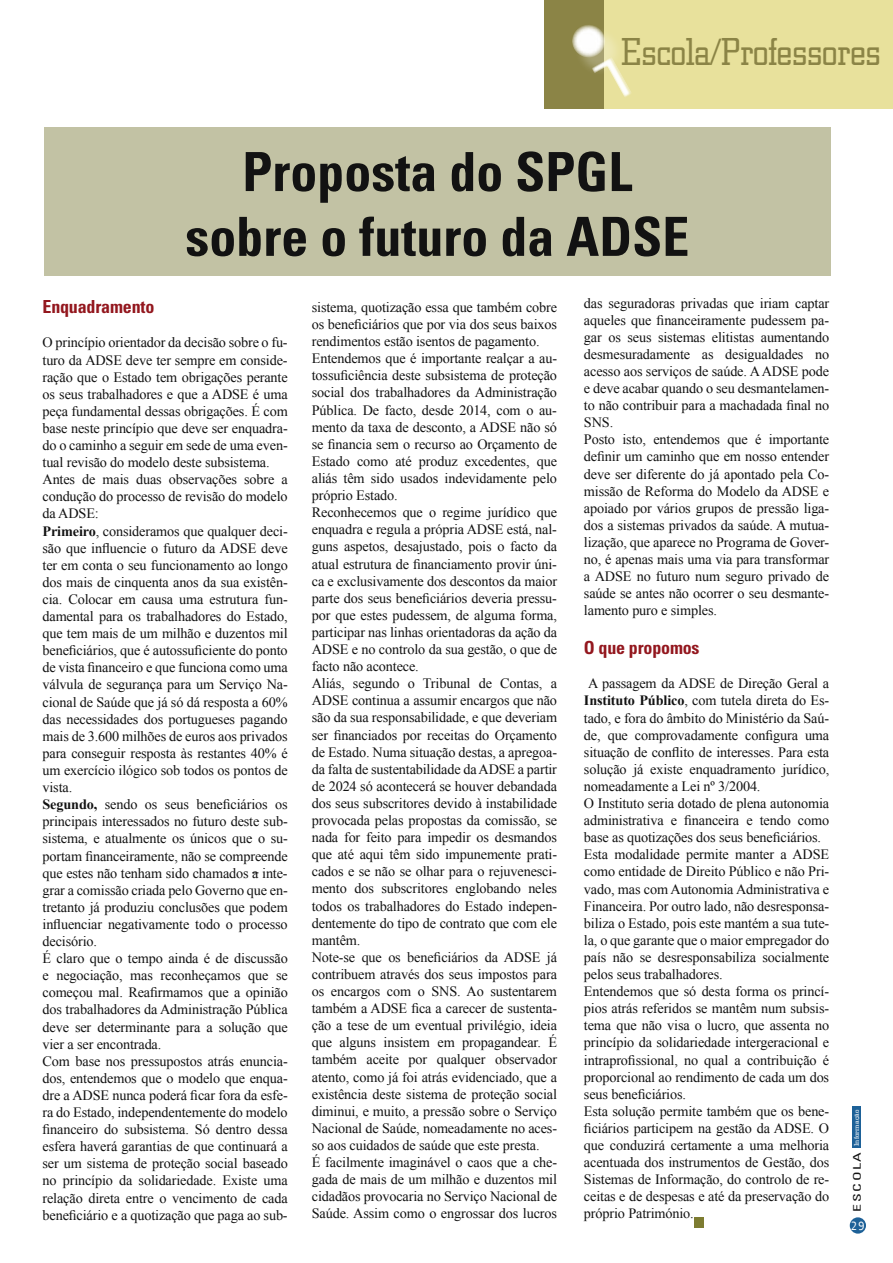
<style>
.page{position:relative;width:893px;height:1263px;background:#fff}
.page>*{position:absolute;margin:0;border:0;box-sizing:border-box;transform-origin:0 0}
.t1{font:700 condensed 54px/64.8px "Univers";color:#121212;text-align:center}
.t2{font:40.2px "Civic";letter-spacing:-.01em;color:#8b8446}
.t3{font:700 condensed 18px "Univers";letter-spacing:-.01em;color:#93171e}
.t4{font:14.25px/17.1px "Times New Roman";letter-spacing:-.01em;color:#121212}
.t5{font:12px "Andale Mono";color:#fff}
.t6{font:condensed 10.5px "Univers";letter-spacing:.1em;color:#121212;scale:1.5 1}
.t7{font:6.75px "Civic";letter-spacing:.01em;color:#fff;scale:1.33 1}
.s1{font-weight:700}
</style>
<div class="page">
<div style="left:852px;top:1106px;width:9px;height:43px;background:#1d6198"></div>
<div style="left:850px;top:1217px;width:16px;height:16px;background:#1d6198;border-radius:50%"></div>
<div style="left:852px;top:1148px;width:9px;height:63px;background:#fff"></div>
<div style="left:604px;top:0;width:289px;height:109px;background:#e8e19c"></div>
<div style="left:544px;top:0;width:59px;height:109px;background:#8b8446"></div>
<div style="left:575px;top:27px;width:48px;height:49px;background:#fff;opacity:.25"></div>
<svg style="left:572px;top:24px;width:33px;height:34px"></svg>
<svg style="left:591px;top:57px;width:40px;height:48px"></svg>
<div style="left:44px;top:128px;width:787px;height:148px;background:#c2c2a4"></div>
<div style="left:694px;top:1217px;width:9px;height:10px;background:#7d7c31"></div>
<h2 class="t2" style="left:621px;top:30px;width:262px">Escola/Professores</h2>
<p class="t1" style="left:185px;top:139px;width:505px">Proposta do SPGL sobre o futuro da ADSE</p>
<p class="t3" style="left:43px;top:296px;width:113px">Enquadramento</p>
<p class="t4" style="left:43px;top:334px;width:247px">O princípio orientador da decisão sobre o fu&shy;turo da ADSE deve ter sempre em conside&shy;ração que o Estado tem obrigações perante os seus trabalhadores e que a ADSE é uma peça fundamental dessas obrigações. É com base neste princípio que deve ser enquadra&shy;do o caminho a seguir em sede de uma even&shy;tual revisão do modelo deste subsistema.<br>Antes de mais duas observações sobre a condução do processo de revisão do modelo da ADSE:<br><span class="s1">Primeiro</span>, consideramos que qualquer deci&shy;são que influencie o futuro da ADSE deve ter em conta o seu funcionamento ao longo dos mais de cinquenta anos da sua existên&shy;cia. Colocar em causa uma estrutura fun&shy;damental para os trabalhadores do Estado, que tem mais de um milhão e duzentos mil beneficiários, que é autossuficiente do ponto de vista financeiro e que funciona como uma válvula de segurança para um Serviço Na&shy;cional de Saúde que já só dá resposta a 60% das necessidades dos portugueses pagando mais de 3.600 milhões de euros aos privados para conseguir resposta às restantes 40% é um exercício ilógico sob todos os pontos de vista.<br><span class="s1">Segundo,</span> sendo os seus beneficiários os principais interessados no futuro deste sub&shy;sistema, e atualmente os únicos que o su&shy;portam financeiramente, não se compreende que estes não tenham sido chamados a inte&shy;grar a comissão criada pelo Governo que en&shy;tretanto já produziu conclusões que podem influenciar negativamente todo o processo decisório.<br>É claro que o tempo ainda é de discussão e negociação, mas reconheçamos que se começou mal. Reafirmamos que a opinião dos trabalhadores da Administração Pública deve ser determinante para a solução que vier a ser encontrada.<br>Com base nos pressupostos atrás enuncia&shy;dos, entendemos que o modelo que enqua&shy;dre a ADSE nunca poderá ficar fora da esfe&shy;ra do Estado, independentemente do modelo financeiro do subsistema. Só dentro dessa esfera haverá garantias de que continuará a ser um sistema de proteção social baseado no princípio da solidariedade. Existe uma relação direta entre o vencimento de cada beneficiário e a quotização que paga ao sub-</p>
<p class="t4" style="left:312px;top:298px;width:247px">sistema, quotização essa que também cobre os beneficiários que por via dos seus baixos rendimentos estão isentos de pagamento.<br>Entendemos que é importante realçar a au&shy;tossuficiência deste subsistema de proteção social dos trabalhadores da Administração Pública. De facto, desde 2014, com o au&shy;mento da taxa de desconto, a ADSE não só se financia sem o recurso ao Orçamento de Estado como até produz excedentes, que aliás têm sido usados indevidamente pelo próprio Estado.<br>Reconhecemos que o regime jurídico que enquadra e regula a própria ADSE está, nal&shy;guns aspetos, desajustado, pois o facto da atual estrutura de financiamento provir úni&shy;ca e exclusivamente dos descontos da maior parte dos seus beneficiários deveria pressu&shy;por que estes pudessem, de alguma forma, participar nas linhas orientadoras da ação da ADSE e no controlo da sua gestão, o que de facto não acontece.<br>Aliás, segundo o Tribunal de Contas, a ADSE continua a assumir encargos que não são da sua responsabilidade, e que deveriam ser financiados por receitas do Orçamento de Estado. Numa situação destas, a apregoa&shy;da falta de sustentabilidade da ADSE a partir de 2024 só acontecerá se houver debandada dos seus subscritores devido à instabilidade provocada pelas propostas da comissão, se nada for feito para impedir os desmandos que até aqui têm sido impunemente prati&shy;cados e se não se olhar para o rejuvenesci&shy;mento dos subscritores englobando neles todos os trabalhadores do Estado indepen&shy;dentemente do tipo de contrato que com ele mantêm.<br>Note-se que os beneficiários da ADSE já contribuem através dos seus impostos para os encargos com o SNS. Ao sustentarem também a ADSE fica a carecer de sustenta&shy;ção a tese de um eventual privilégio, ideia que alguns insistem em propagandear. É também aceite por qualquer observador atento, como já foi atrás evidenciado, que a existência deste sistema de proteção social diminui, e muito, a pressão sobre o Serviço Nacional de Saúde, nomeadamente no aces&shy;so aos cuidados de saúde que este presta.<br>É facilmente imaginável o caos que a che&shy;gada de mais de um milhão e duzentos mil cidadãos provocaria no Serviço Nacional de Saúde. Assim como o engrossar dos lucros</p>
<p class="t4" style="left:584px;top:294px;width:247px">das seguradoras privadas que iriam captar aqueles que financeiramente pudessem pa&shy;gar os seus sistemas elitistas aumentando desmesuradamente as desigualdades no acesso aos serviços de saúde. A ADSE pode e deve acabar quando o seu desmantelamen&shy;to não contribuir para a machadada final no SNS.<br>Posto isto, entendemos que é importante definir um caminho que em nosso entender deve ser diferente do já apontado pela Co&shy;missão de Reforma do Modelo da ADSE e apoiado por vários grupos de pressão liga&shy;dos a sistemas privados da saúde. A mutua&shy;lização, que aparece no Programa de Gover&shy;no, é apenas mais uma via para transformar a ADSE no futuro num seguro privado de saúde se antes não ocorrer o seu desmante&shy;lamento puro e simples.</p>
<p class="t3" style="left:584px;top:637px;width:117px">O que propomos</p>
<p class="t4" style="left:584px;top:675px;width:247px">A passagem da ADSE de Direção Geral a <span class="s1">Instituto Público</span>, com tutela direta do Es&shy;tado, e fora do âmbito do Ministério da Saú&shy;de, que comprovadamente configura uma situação de conflito de interesses. Para esta solução já existe enquadramento jurídico, nomeadamente a Lei nº 3/2004.<br>O Instituto seria dotado de plena autonomia administrativa e financeira e tendo como base as quotizações dos seus beneficiários.<br>Esta modalidade permite manter a ADSE como entidade de Direito Público e não Pri&shy;vado, mas com Autonomia Administrativa e Financeira. Por outro lado, não desresponsa&shy;biliza o Estado, pois este mantém a sua tute&shy;la, o que garante que o maior empregador do país não se desresponsabiliza socialmente pelos seus trabalhadores.<br>Entendemos que só desta forma os princí&shy;pios atrás referidos se mantêm num subsis&shy;tema que não visa o lucro, que assenta no princípio da solidariedade intergeracional e intraprofissional, no qual a contribuição é proporcional ao rendimento de cada um dos seus beneficiários.<br>Esta solução permite também que os bene&shy;ficiários participem na gestão da ADSE. O que conduzirá certamente a uma melhoria acentuada dos instrumentos de Gestão, dos Sistemas de Informação, do controlo de re&shy;ceitas e de despesas e até da preservação do próprio Património.</p>
<p class="t7" style="left:853px;top:1146px;width:29px;rotate:-90deg">Informação</p>
<p class="t6" style="left:850px;top:1211px;width:41px;rotate:-90deg">ESCOLA</p>
<p class="t5" style="left:850px;top:1218px;width:16px">29</p>
</div>
